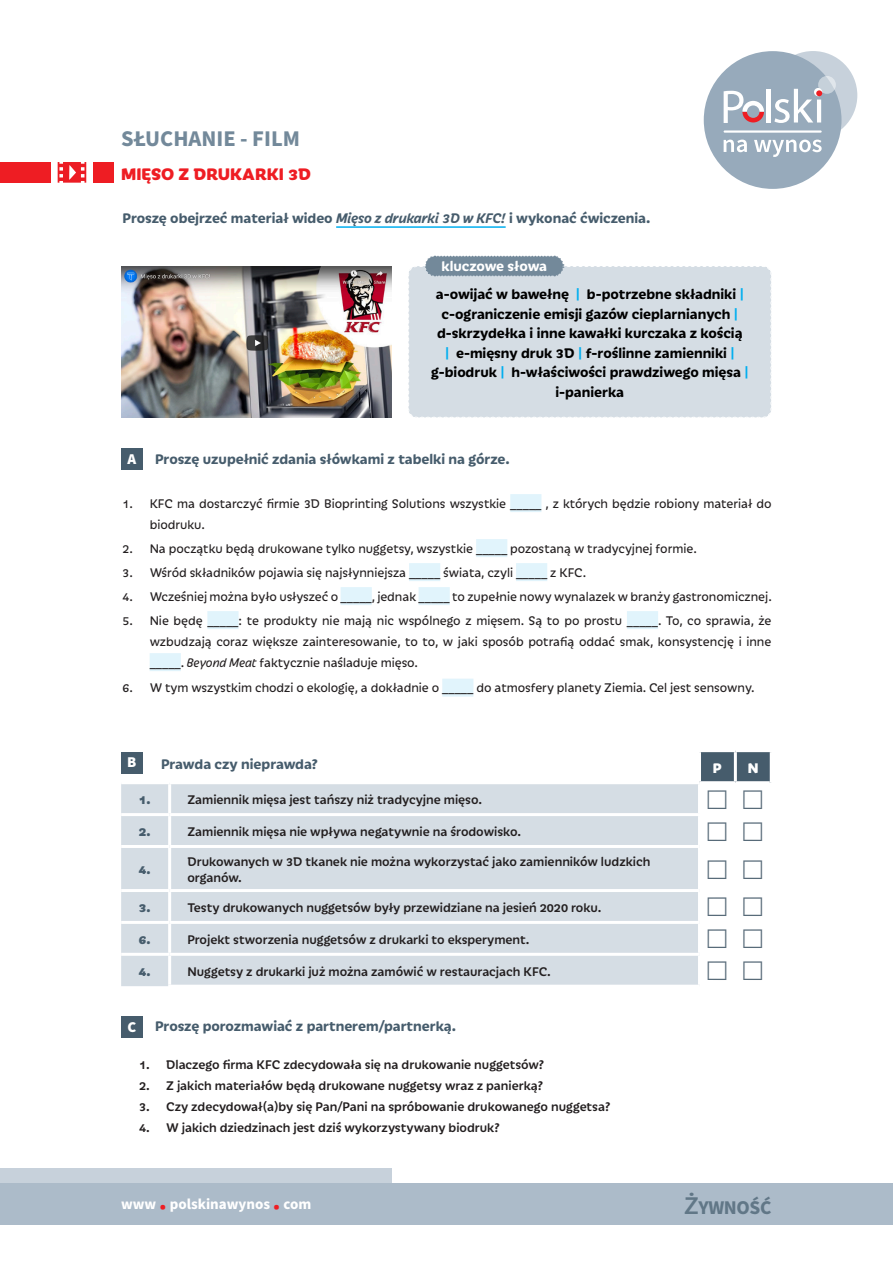
<style>
.page{position:relative;width:893px;height:1263px;background:#fff}
.page>*{position:absolute;margin:0;border:0;box-sizing:border-box;transform-origin:0 0}
.t1{font:700 22.5px "Source Sans Pro";color:#73899a}
.t2{font:700 19.5px "Source Sans Pro";letter-spacing:-.02em;color:#617787}
.t3{font:800 18px "Iskra";color:#ee1d23}
.t4{font:700 15px/19.5px "Iskra";color:#000;text-align:center}
.t5{font:700 15px "Iskra";color:#465c6c}
.t6{font:700 15px "Source Sans Pro";color:#fff}
.t7{font:700 15px "Iskra";letter-spacing:-.01em;color:#fff}
.t8{font:900 15px "Source Sans Pro";color:#fff}
.t9{font:800 15px "Iskra";color:#fff}
.t10{font:13.5px/21px "Iskra";color:#231f20}
.t11{font:500 13.5px/16.2px "Iskra";color:#231f20}
.t12{font:800 13.5px "Iskra";color:#465c6c}
.s1{font-style:italic}
.s2{color:#00aeef}
.s3{font-family:"Iskra";color:#ee1d23}
.s4{font-weight:600;font-size:25.5px}
</style>
<div class="page">
<svg style="left:58px;top:162px;width:28px;height:21px"></svg>
<div style="left:0;top:162px;width:51px;height:21px;background:#ee1d23"></div>
<div style="left:93px;top:162px;width:21px;height:21px;background:#ee1d23"></div>
<div style="left:769px;top:51px;width:88px;height:89px;background:#c7d1db;border-radius:50%"></div>
<div style="left:704px;top:51px;width:137px;height:138px;background:#97aabb;border-radius:50%"></div>
<div style="left:766px;top:89px;width:5px;height:34px;background:#fff"></div>
<svg style="left:724px;top:91px;width:40px;height:32px"></svg>
<svg style="left:724px;top:140px;width:98px;height:17px"></svg>
<hr style="left:724px;top:130px;width:98px;height:3px;background:#fff">
<svg style="left:818px;top:76px;width:18px;height:18px"></svg>
<svg style="left:774px;top:89px;width:48px;height:34px"></svg>
<div style="left:0;top:1168px;width:392px;height:26px;background:#c7d1db"></div>
<div style="left:0;top:1183px;width:893px;height:42px;background:#acbbc9"></div>
<div style="left:510px;top:494px;width:31px;height:18px;background:#e1f4fc"></div>
<div style="left:476px;top:539px;width:31px;height:18px;background:#e1f4fc"></div>
<div style="left:409px;top:563px;width:31px;height:18px;background:#e1f4fc"></div>
<div style="left:516px;top:563px;width:31px;height:18px;background:#e1f4fc"></div>
<div style="left:341px;top:587px;width:31px;height:18px;background:#e1f4fc"></div>
<div style="left:419px;top:587px;width:31px;height:18px;background:#e1f4fc"></div>
<div style="left:207px;top:611px;width:32px;height:18px;background:#e1f4fc"></div>
<div style="left:627px;top:611px;width:31px;height:18px;background:#e1f4fc"></div>
<div style="left:150px;top:653px;width:31px;height:18px;background:#e1f4fc"></div>
<div style="left:442px;top:679px;width:31px;height:18px;background:#e1f4fc"></div>
<div style="left:121px;top:816px;width:577px;height:170px;background:#d5dde4"></div>
<hr style="left:121px;top:845px;width:49px;height:3px;background:#fff">
<hr style="left:121px;top:889px;width:49px;height:3px;background:#fff">
<hr style="left:121px;top:921px;width:49px;height:3px;background:#fff">
<hr style="left:121px;top:953px;width:49px;height:3px;background:#fff">
<hr style="left:168px;top:816px;width:3px;height:29px;background:#fff">
<hr style="left:170px;top:845px;width:529px;height:3px;background:#fff">
<hr style="left:168px;top:848px;width:3px;height:41px;background:#fff">
<hr style="left:170px;top:889px;width:529px;height:3px;background:#fff">
<hr style="left:168px;top:892px;width:3px;height:29px;background:#fff">
<hr style="left:170px;top:921px;width:529px;height:3px;background:#fff">
<hr style="left:168px;top:924px;width:3px;height:29px;background:#fff">
<hr style="left:170px;top:953px;width:529px;height:3px;background:#fff">
<hr style="left:168px;top:956px;width:3px;height:29px;background:#fff">
<hr style="left:168px;top:985px;width:531px;height:3px;background:#fff">
<div style="left:121px;top:448px;width:22px;height:21px;background:#465c6c"></div>
<div style="left:121px;top:1016px;width:22px;height:22px;background:#465c6c"></div>
<hr style="left:336px;top:226px;width:170px;height:2px;background:#00aeef">
<img style="left:121px;top:266px;width:271px;height:152px">
<div style="left:408px;top:265px;width:364px;height:153px;background:#d5dde4"></div>
<svg style="left:424px;top:255px;width:140px;height:22px;background:#8497a6"></svg>
<svg style="left:121px;top:751px;width:650px;height:63px"></svg>
<h1 class="t1" style="left:121px;top:124px;width:180px">SŁUCHANIE - FILM</h1>
<p class="t3" style="left:121px;top:160px;width:191px">MIĘSO Z DRUKARKI 3D</p>
<p class="t5" style="left:123px;top:207px;width:529px">Proszę obejrzeć materiał wideo <span class="s1">Mięso z drukarki 3D w KFC!</span> i wykonać ćwiczenia.</p>
<p class="t7" style="left:441px;top:255px;width:107px">kluczowe słowa</p>
<p class="t4" style="left:436px;top:283px;width:310px">a-owijać w bawełnę <span class="s2">|</span> b-potrzebne składniki <span class="s2">| </span>c-ograniczenie emisji gazów cieplarnianych <span class="s2">|</span></p>
<p class="t4" style="left:431px;top:322px;width:319px">d-skrzydełka i inne kawałki kurczaka z kością<br><span class="s2">|</span> e-mięsny druk 3D <span class="s2">|</span> f-roślinne zamienniki <span class="s2">| </span>g-biodruk <span class="s2">|</span> h-właściwości prawdziwego mięsa <span class="s2">| </span>i-panierka</p>
<p class="t5" style="left:155px;top:448px;width:356px">Proszę uzupełnić zdania słówkami z tabelki na górze.</p>
<p class="t10" style="left:150px;top:492px;width:623px;text-indent:-27px">1. KFC ma dostarczyć firmie 3D Bioprinting Solutions wszystkie _____ , z których będzie robiony materiał do biodruku.</p>
<p class="t10" style="left:123px;top:537px;width:576px">2. Na początku będą drukowane tylko nuggetsy, wszystkie _____ pozostaną w tradycyjnej formie.</p>
<p class="t10" style="left:123px;top:561px;width:465px">3. Wśród składników pojawia się najsłynniejsza _____ świata, czyli _____ z KFC.</p>
<p class="t10" style="left:123px;top:585px;width:651px">4. Wcześniej można było usłyszeć o _____, jednak _____ to zupełnie nowy wynalazek w branży gastronomicznej.</p>
<p class="t10" style="left:150px;top:609px;width:623px;text-align:justify;text-indent:-27px">5. Nie będę _____: te produkty nie mają nic wspólnego z mięsem. Są to po prostu _____. To, co sprawia, że wzbudzają coraz większe zainteresowanie, to to, w jaki sposób potrafią oddać smak, konsystencję i inne _____. <span class="s1">Beyond Meat</span> faktycznie naśladuje mięso.</p>
<p class="t10" style="left:123px;top:676px;width:634px">6. W tym wszystkim chodzi o ekologię, a dokładnie o _____ do atmosfery planety Ziemia. Cel jest sensowny.</p>
<p class="t8" style="left:127px;top:448px;width:10px">A</p>
<p class="t8" style="left:127px;top:752px;width:11px">B</p>
<p class="t5" style="left:161px;top:753px;width:158px">Prawda czy nieprawda?</p>
<p class="t9" style="left:713px;top:756px;width:10px">P</p>
<p class="t9" style="left:748px;top:756px;width:12px">N</p>
<p class="t12" style="left:139px;top:789px;width:13px">1.</p>
<p class="t11" style="left:187px;top:791px;width:296px">Zamiennik mięsa jest tańszy niż tradycyjne mięso.</p>
<p class="t12" style="left:139px;top:821px;width:13px">2.</p>
<p class="t11" style="left:187px;top:822px;width:335px">Zamiennik mięsa nie wpływa negatywnie na środowisko.</p>
<p class="t12" style="left:139px;top:859px;width:13px">4.</p>
<p class="t11" style="left:187px;top:852px;width:464px">Drukowanych w 3D tkanek nie można wykorzystać jako zamienników ludzkich organów.</p>
<p class="t12" style="left:139px;top:897px;width:13px">3.</p>
<p class="t11" style="left:187px;top:898px;width:416px">Testy drukowanych nuggetsów były przewidziane na jesień 2020 roku.</p>
<p class="t12" style="left:139px;top:929px;width:13px">6.</p>
<p class="t11" style="left:187px;top:930px;width:344px">Projekt stworzenia nuggetsów z drukarki to eksperyment.</p>
<p class="t12" style="left:139px;top:961px;width:13px">4.</p>
<p class="t11" style="left:187px;top:962px;width:365px">Nuggetsy z drukarki już można zamówić w restauracjach KFC.</p>
<p class="t5" style="left:155px;top:1015px;width:303px">Proszę porozmawiać z partnerem/partnerką.</p>
<p class="t11" style="left:139px;top:1056px;width:407px">1. Dlaczego firma KFC zdecydowała się na drukowanie nuggetsów?</p>
<p class="t11" style="left:139px;top:1077px;width:406px">2. Z jakich materiałów będą drukowane nuggetsy wraz z panierką?</p>
<p class="t11" style="left:139px;top:1098px;width:473px">3. Czy zdecydował(a)by się Pan/Pani na spróbowanie drukowanego nuggetsa?</p>
<p class="t11" style="left:139px;top:1119px;width:362px">4. W jakich dziedzinach jest dziś wykorzystywany biodruk?</p>
<p class="t8" style="left:127px;top:1016px;width:10px">C</p>
<p class="t6" style="left:121px;top:1193px;width:192px">www <span class="s3">•</span> polskinawynos <span class="s3">•</span> com</p>
<p class="t2" style="left:684px;top:1194px;width:89px"><span class="s4">Ż</span>YWNOŚĆ</p>
</div>
